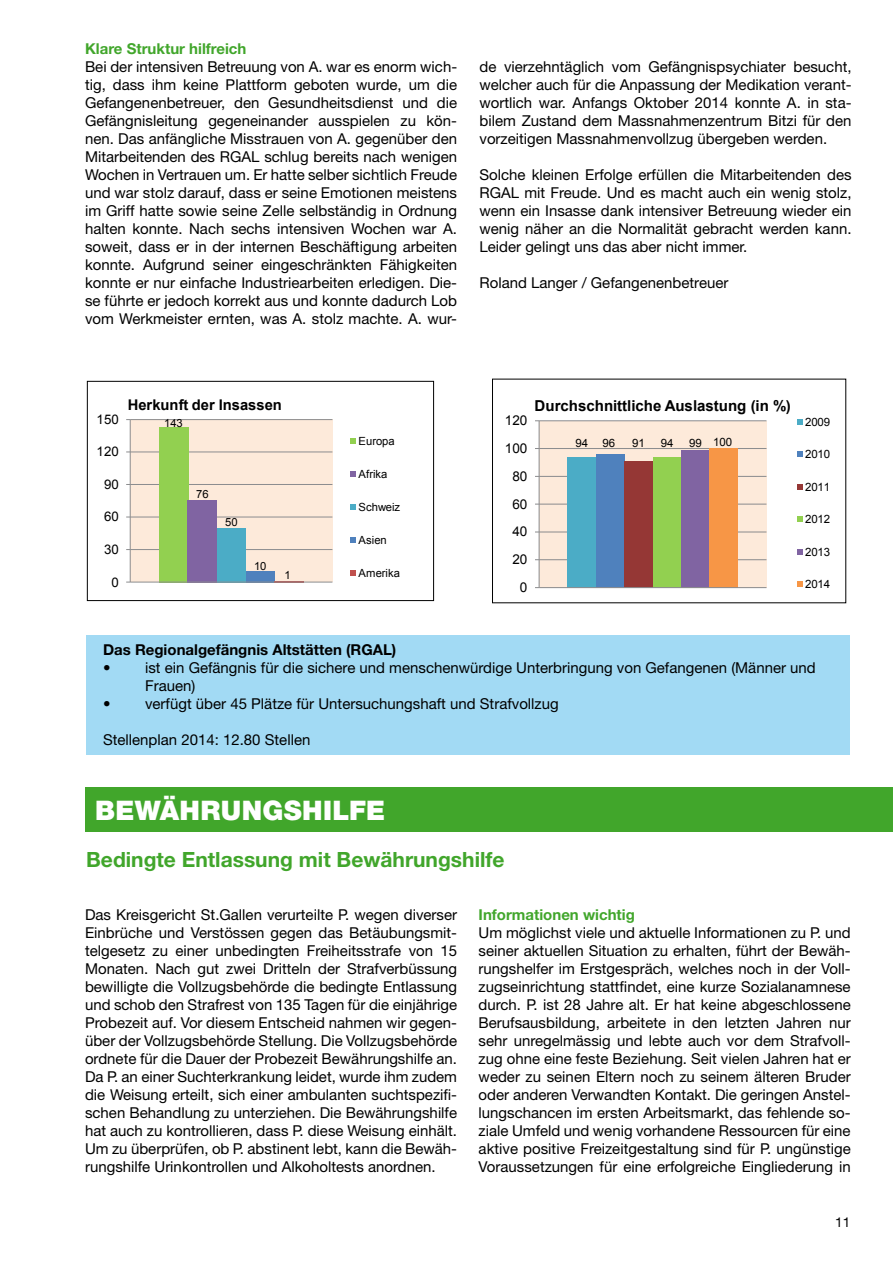
<style>
.page{position:relative;width:893px;height:1263px;background:#fff}
.page>*{position:absolute;margin:0;border:0;box-sizing:border-box;transform-origin:0 0}
.t1{font:900 27px "Helvetica Neue LT";color:#fff}
.t2{font:700 21px "Helvetica Neue LT";color:#41a62b}
.t3{font:15px/18px "Helvetica Neue LT";color:#000;text-align:justify}
.t4{font:700 15px "Arial";color:#000}
.t5{font:700 15px "Helvetica Neue LT";color:#41a62b}
.t6{font:700 15px "Helvetica Neue LT";color:#000}
.t7{font:700 14.7px "Arial";color:#000}
.t8{font:13.5px "Arial";color:#000}
.t9{font:13.5px "Helvetica Neue LT";color:#000}
.t10{font:13.2px "Arial";color:#000}
.t11{font:11.4px "Arial";letter-spacing:-.005em;color:#000}
.t12{font:11.25px "Arial";color:#000}
.t13{font:10.65px/12.1px "Arial";letter-spacing:-.01em;color:#000}
</style>
<div class="page">
<div style="left:85px;top:787px;width:808px;height:44px;background:#41a62b"></div>
<div style="left:86px;top:635px;width:764px;height:120px;background:#a2daf4"></div>
<svg style="left:126px;top:419px;width:230px;height:164px;background:#dbd9c6"></svg>
<div style="left:87px;top:381px;width:347px;height:220px;border:1px solid #000"></div>
<svg style="left:535px;top:419px;width:268px;height:170px"></svg>
<p class="t5" style="left:85px;top:40px;width:163px">Klare Struktur hilfreich</p>
<p class="t3" style="left:85px;top:58px;width:374px">Bei der intensiven Betreuung von A. war es enorm wich&shy;tig, dass ihm keine Plattform geboten wurde, um die Gefangenenbetreuer, den Gesundheitsdienst und die Gefängnisleitung gegeneinander ausspielen zu kön&shy;nen. Das anfängliche Misstrauen von A. gegenüber den Mitarbeitenden des RGAL schlug bereits nach wenigen Wochen in Vertrauen um. Er hatte selber sichtlich Freude und war stolz darauf, dass er seine Emotionen meistens im Griff hatte sowie seine Zelle selbständig in Ordnung halten konnte. Nach sechs intensiven Wochen war A. soweit, dass er in der internen Beschäftigung arbeiten konnte. Aufgrund seiner eingeschränkten Fähigkeiten konnte er nur einfache Industriearbeiten erledigen. Die&shy;se führte er jedoch korrekt aus und konnte dadurch Lob vom Werkmeister ernten, was A. stolz machte. A. wur-</p>
<p class="t3" style="left:479px;top:58px;width:374px">de vierzehntäglich vom Gefängnispsychiater besucht, welcher auch für die Anpassung der Medikation verant&shy;wortlich war. Anfangs Oktober 2014 konnte A. in sta&shy;bilem Zustand dem Massnahmenzentrum Bitzi für den vorzeitigen Massnahmenvollzug übergeben werden.</p>
<p class="t3" style="left:479px;top:166px;width:374px">Solche kleinen Erfolge erfüllen die Mitarbeitenden des RGAL mit Freude. Und es macht auch ein wenig stolz, wenn ein Insasse dank intensiver Betreuung wieder ein wenig näher an die Normalität gebracht werden kann.<br>Leider gelingt uns das aber nicht immer.</p>
<p class="t3" style="left:479px;top:274px;width:250px">Roland Langer / Gefangenenbetreuer</p>
<p class="t4" style="left:538px;top:169px;width:112px">Haftarten (in %)</p>
<p class="t8" style="left:513px;top:185px;width:17px">50</p>
<p class="t13" style="left:761px;top:188px;width:87px">Strafvollzug bis 12<br>Monate</p>
<p class="t13" style="left:761px;top:218px;width:96px">Untersuchungs- und<br>Sicherheitshaft</p>
<p class="t11" style="left:571px;top:193px;width:14px">46</p>
<p class="t8" style="left:513px;top:218px;width:17px">40</p>
<p class="t8" style="left:513px;top:283px;width:17px">20</p>
<p class="t10" style="left:97px;top:411px;width:24px">150</p>
<p class="t10" style="left:97px;top:443px;width:24px">120</p>
<p class="t10" style="left:104px;top:476px;width:16px">90</p>
<p class="t10" style="left:104px;top:508px;width:16px">60</p>
<p class="t10" style="left:104px;top:541px;width:16px">30</p>
<p class="t10" style="left:111px;top:573px;width:9px">0</p>
<p class="t7" style="left:128px;top:395px;width:156px">Herkunft der Insassen</p>
<p class="t12" style="left:164px;top:416px;width:20px">143</p>
<p class="t12" style="left:196px;top:487px;width:14px">76</p>
<p class="t12" style="left:225px;top:515px;width:14px">50</p>
<p class="t12" style="left:254px;top:558px;width:14px">10</p>
<p class="t12" style="left:285px;top:568px;width:8px">1</p>
<p class="t12" style="left:359px;top:434px;width:38px">Europa</p>
<p class="t12" style="left:359px;top:467px;width:30px">Afrika</p>
<p class="t12" style="left:359px;top:500px;width:43px">Schweiz</p>
<p class="t12" style="left:359px;top:532px;width:30px">Asien</p>
<p class="t12" style="left:359px;top:565px;width:43px">Amerika</p>
<p class="t8" style="left:505px;top:412px;width:24px">120</p>
<p class="t8" style="left:505px;top:439px;width:24px">100</p>
<p class="t8" style="left:512px;top:467px;width:17px">80</p>
<p class="t8" style="left:512px;top:495px;width:17px">60</p>
<p class="t8" style="left:512px;top:523px;width:17px">40</p>
<p class="t8" style="left:512px;top:551px;width:17px">20</p>
<p class="t8" style="left:520px;top:578px;width:9px">0</p>
<p class="t4" style="left:535px;top:395px;width:258px">Durchschnittliche Auslastung (in %)</p>
<p class="t11" style="left:575px;top:435px;width:41px">94 96</p>
<p class="t11" style="left:632px;top:435px;width:14px">91</p>
<p class="t11" style="left:661px;top:435px;width:14px">94</p>
<p class="t11" style="left:689px;top:434px;width:44px">99 100</p>
<p class="t11" style="left:805px;top:415px;width:27px">2009</p>
<p class="t11" style="left:805px;top:447px;width:27px">2010</p>
<p class="t11" style="left:805px;top:479px;width:27px">2011</p>
<p class="t11" style="left:805px;top:512px;width:27px">2012</p>
<p class="t11" style="left:805px;top:544px;width:27px">2013</p>
<p class="t11" style="left:805px;top:576px;width:27px">2014</p>
<p class="t6" style="left:103px;top:640px;width:295px">Das Regionalgefängnis Altstätten (RGAL)</p>
<p class="t3" style="left:145px;top:658px;width:672px;text-indent:-42px">• ist ein Gefängnis für die sichere und menschenwürdige Unterbringung von Gefangenen (Männer und<br>Frauen)</p>
<p class="t3" style="left:103px;top:694px;width:457px">• verfügt über 45 Plätze für Untersuchungshaft und Strafvollzug</p>
<p class="t3" style="left:103px;top:730px;width:209px">Stellenplan 2014: 12.80 Stellen</p>
<p class="t4" style="left:533px;top:653px;width:136px">Hauptdelikte (in %)</p>
<h1 class="t1" style="left:95px;top:794px;width:106px">BEWÄHRU</h1>
<h1 class="t1" style="left:242px;top:794px;width:39px">NGSHILFE</h1>
<h2 class="t2" style="left:86px;top:846px;width:420px">Bedingte Entlassung mit Bewährungshilfe</h2>
<p class="t3" style="left:85px;top:905px;width:374px">Das Kreisgericht St.Gallen verurteilte P. wegen diverser Einbrüche und Verstössen gegen das Betäubungsmit&shy;telgesetz zu einer unbedingten Freiheitsstrafe von 15<br>Monaten. Nach gut zwei Dritteln der Strafverbüssung bewilligte die Vollzugsbehörde die bedingte Entlassung und schob den Strafrest von 135 Tagen für die einjährige Probezeit auf. Vor diesem Entscheid nahmen wir gegen&shy;über der Vollzugsbehörde Stellung. Die Vollzugsbehörde ordnete für die Dauer der Probezeit Bewährungshilfe an.<br>Da P. an einer Suchterkrankung leidet, wurde ihm zudem die Weisung erteilt, sich einer ambulanten suchtspezifi&shy;schen Behandlung zu unterziehen. Die Bewährungshilfe hat auch zu kontrollieren, dass P. diese Weisung einhält.<br>Um zu überprüfen, ob P. abstinent lebt, kann die Bewäh&shy;rungshilfe Urinkontrollen und Alkoholtests anordnen.</p>
<p class="t5" style="left:479px;top:905px;width:158px">Informationen wichtig</p>
<p class="t3" style="left:479px;top:923px;width:374px">Um möglichst viele und aktuelle Informationen zu P. und seiner aktuellen Situation zu erhalten, führt der Bewäh&shy;rungshelfer im Erstgespräch, welches noch in der Voll&shy;zugseinrichtung stattfindet, eine kurze Sozialanamnese durch. P. ist 28 Jahre alt. Er hat keine abgeschlossene Berufsausbildung, arbeitete in den letzten Jahren nur sehr unregelmässig und lebte auch vor dem Strafvoll&shy;zug ohne eine feste Beziehung. Seit vielen Jahren hat er weder zu seinen Eltern noch zu seinem älteren Bruder oder anderen Verwandten Kontakt. Die geringen Anstel&shy;lungschancen im ersten Arbeitsmarkt, das fehlende so&shy;ziale Umfeld und wenig vorhandene Ressourcen für eine aktive positive Freizeitgestaltung sind für P. ungünstige Voraussetzungen für eine erfolgreiche Eingliederung in</p>
<p class="t9" style="left:835px;top:1214px;width:17px">11</p>
</div>
